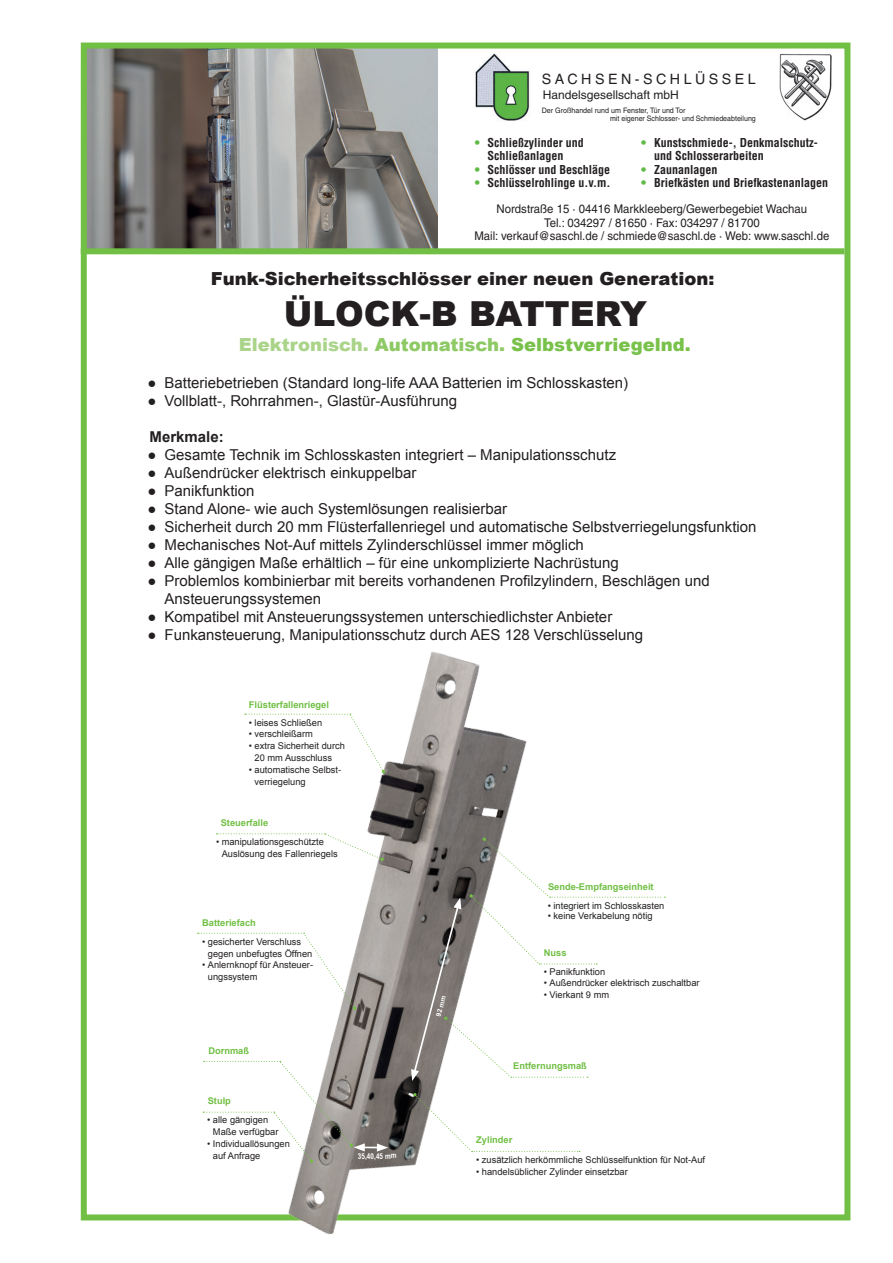
<style>
.page{position:relative;width:893px;height:1263px;background:#fff}
.page>*{position:absolute;margin:0;border:0;box-sizing:border-box;transform-origin:0 0}
.t1{font:900 34.5px "Arial";color:#231f20}
.t2{font:900 18px "Arial";color:#231f20}
.t3{font:900 18px "Arial";color:#78c14a}
.t4{font:15px/18px "Arial";color:#231f20}
.t5{font:700 15px "Arial";color:#231f20}
.t6{font:14.25px "Helvetica";letter-spacing:.245em;color:#231f20}
.t7{font:12px/25.8px "Helvetica";color:#231f20;scale:.95 1}
.t8{font:700 condensed 12px/13.5px "Helvetica";color:#231f20}
.t9{font:12px "Helvetica";color:#231f20}
.t10{font:9.3px/12px "Arial";color:#231f20}
.t11{font:700 9.3px "Arial";color:#71bf44}
.t12{font:700 7.95px "Arial Narrow";color:#fff}
.t13{font:7.5px/8.2px "Helvetica";color:#231f20;scale:.95 1}
.t14{font:700 6.6px "Arial";color:#fff}
.s1{color:#60bb46}
.s2{font-weight:700;font-stretch:condensed;color:#60bb46}
.s3{font-weight:700;font-stretch:condensed}
.s4{color:#aad489}
.s5{color:#8dc964}
</style>
<div class="page">
<img style="left:88px;top:50px;width:350px;height:198px">
<div style="left:81px;top:43px;width:769px;height:1177px;border:6px solid #71bf44"></div>
<img style="left:252px;top:652px;width:305px;height:583px">
<svg style="left:198px;top:933px;width:158px;height:77px"></svg>
<svg style="left:245px;top:714px;width:140px;height:59px"></svg>
<svg style="left:413px;top:1093px;width:167px;height:59px"></svg>
<svg style="left:216px;top:833px;width:168px;height:28px"></svg>
<svg style="left:203px;top:1061px;width:185px;height:102px"></svg>
<svg style="left:411px;top:837px;width:254px;height:244px"></svg>
<svg style="left:475px;top:53px;width:358px;height:68px"></svg>
<div style="left:81px;top:248px;width:763px;height:6px;background:#71bf44"></div>
<p class="t6" style="left:542px;top:71px;width:215px">SACHSEN-SCHLÜSSEL</p>
<p class="t9" style="left:543px;top:88px;width:138px">Handelsgesellschaft mbH</p>
<p class="t13" style="left:610px;top:106px;width:155px;text-indent:-68px">Der Großhandel rund um Fenster, Tür und Tor<br>mit eigener Schlosser- und Schmiedeabteilung</p>
<p class="t8" style="left:488px;top:136px;width:98px;text-indent:-13px"><span class="s1">•</span> Schließzylinder und<br>Schließanlagen</p>
<p class="t8" style="left:475px;top:163px;width:137px"><span class="s1">•</span> Schlösser und Beschläge</p>
<p class="t8" style="left:475px;top:176px;width:137px"><span class="s1">•</span> Schlüsselrohlinge u.v.m.</p>
<p class="t8" style="left:654px;top:136px;width:165px;text-indent:-13px"><span class="s1">•</span> Kunstschmiede-, Denkmalschutz&shy;und Schlosserarbeiten</p>
<p class="t8" style="left:641px;top:163px;width:78px"><span class="s1">•</span> Zaunanlagen</p>
<p class="t7" style="left:497px;top:170px;width:350px;text-indent:145px"><span class="s2">•</span> <span class="s3">Briefkästen und Briefkastenanlagen<br></span>Nordstraße 15 · 04416 Markkleeberg/Gewerbegebiet Wachau</p>
<p class="t7" style="left:474px;top:216px;width:375px;line-height:13.5px;text-align:center">Tel.: 034297 / 81650 · Fax: 034297 / 81700<br>Mail: verkauf@saschl.de / schmiede@saschl.de · Web: www.saschl.de</p>
<p class="t2" style="left:211px;top:266px;width:505px">Funk-Sicherheitsschlösser einer neuen Generation:</p>
<h1 class="t1" style="left:284px;top:289px;width:364px">ÜLOCK-B BATTERY</h1>
<p class="t3" style="left:239px;top:331px;width:453px"><span class="s4">Elektronisch.</span> <span class="s5">Automatisch.</span> Selbstverriegelnd.</p>
<p class="t4" style="left:147px;top:374px;width:482px">● Batteriebetrieben (Standard long-life AAA Batterien im Schlosskasten)</p>
<p class="t4" style="left:147px;top:392px;width:311px">● Vollblatt-, Rohrrahmen-, Glastür-Ausführung</p>
<p class="t5" style="left:150px;top:426px;width:76px">Merkmale:</p>
<p class="t4" style="left:147px;top:446px;width:470px">● Gesamte Technik im Schlosskasten integriert – Manipulationsschutz</p>
<p class="t4" style="left:147px;top:464px;width:270px">● Außendrücker elektrisch einkuppelbar</p>
<p class="t4" style="left:147px;top:482px;width:109px">● Panikfunktion</p>
<p class="t4" style="left:147px;top:500px;width:361px">● Stand Alone- wie auch Systemlösungen realisierbar</p>
<p class="t4" style="left:147px;top:518px;width:611px">● Sicherheit durch 20 mm Flüsterfallenriegel und automatische Selbstverriegelungsfunktion</p>
<p class="t4" style="left:147px;top:536px;width:438px">● Mechanisches Not-Auf mittels Zylinderschlüssel immer möglich</p>
<p class="t4" style="left:147px;top:554px;width:473px">● Alle gängigen Maße erhältlich – für eine unkomplizierte Nachrüstung</p>
<p class="t4" style="left:165px;top:572px;width:547px;text-indent:-17px">● Problemlos kombinierbar mit bereits vorhandenen Profilzylindern, Beschlägen und<br>Ansteuerungssystemen</p>
<p class="t4" style="left:147px;top:608px;width:466px">● Kompatibel mit Ansteuerungssystemen unterschiedlichster Anbieter</p>
<p class="t4" style="left:147px;top:626px;width:497px">● Funkansteuerung, Manipulationsschutz durch AES 128 Verschlüsselung</p>
<p class="t11" style="left:249px;top:698px;width:81px">Flüsterfallenriegel</p>
<p class="t10" style="left:249px;top:716px;width:75px">• leises Schließen</p>
<p class="t10" style="left:249px;top:728px;width:65px">• verschleißarm</p>
<p class="t10" style="left:255px;top:740px;width:92px;text-indent:-6px">• extra Sicherheit durch<br>20 mm Ausschluss</p>
<p class="t10" style="left:255px;top:764px;width:88px;text-indent:-6px">• automatische Selbst&shy;verriegelung</p>
<p class="t11" style="left:221px;top:816px;width:49px">Steuerfalle</p>
<p class="t10" style="left:222px;top:836px;width:118px;text-indent:-6px">• manipulationsgeschützte<br>Auslösung des Fallenriegels</p>
<p class="t11" style="left:202px;top:916px;width:55px">Batteriefach</p>
<p class="t10" style="left:208px;top:935px;width:106px;text-indent:-6px">• gesicherter Verschluss gegen unbefugtes Öffnen</p>
<p class="t10" style="left:208px;top:959px;width:107px;text-indent:-6px">• Anlernknopf für Ansteuer&shy;ungssystem</p>
<p class="t11" style="left:208px;top:1044px;width:42px">Dornmaß</p>
<p class="t11" style="left:208px;top:1095px;width:25px">Stulp</p>
<p class="t10" style="left:213px;top:1114px;width:67px;text-indent:-6px">• alle gängigen<br>Maße verfügbar</p>
<p class="t10" style="left:213px;top:1138px;width:78px;text-indent:-6px">• Individuallösungen auf Anfrage</p>
<p class="t12" style="left:358px;top:1151px;width:40px;rotate:-2deg">35,40,45 mm</p>
<p class="t14" style="left:434px;top:1015px;width:22px;rotate:-75deg">92 mm</p>
<p class="t11" style="left:548px;top:880px;width:107px">Sende-Empfangseinheit</p>
<p class="t10" style="left:548px;top:900px;width:118px">• integriert im Schlosskasten</p>
<p class="t10" style="left:548px;top:910px;width:106px">• keine Verkabelung nötig</p>
<p class="t11" style="left:544px;top:946px;width:24px">Nuss</p>
<p class="t10" style="left:544px;top:966px;width:63px">• Panikfunktion</p>
<p class="t10" style="left:544px;top:977px;width:157px">• Außendrücker elektrisch zuschaltbar</p>
<p class="t10" style="left:544px;top:989px;width:67px">• Vierkant 9 mm</p>
<p class="t11" style="left:513px;top:1059px;width:75px">Entfernungsmaß</p>
<p class="t11" style="left:476px;top:1133px;width:38px">Zylinder</p>
<p class="t10" style="left:476px;top:1154px;width:230px">• zusätzlich herkömmliche Schlüsselfunktion für Not-Auf</p>
<p class="t10" style="left:476px;top:1166px;width:153px">• handelsüblicher Zylinder einsetzbar</p>
</div>
